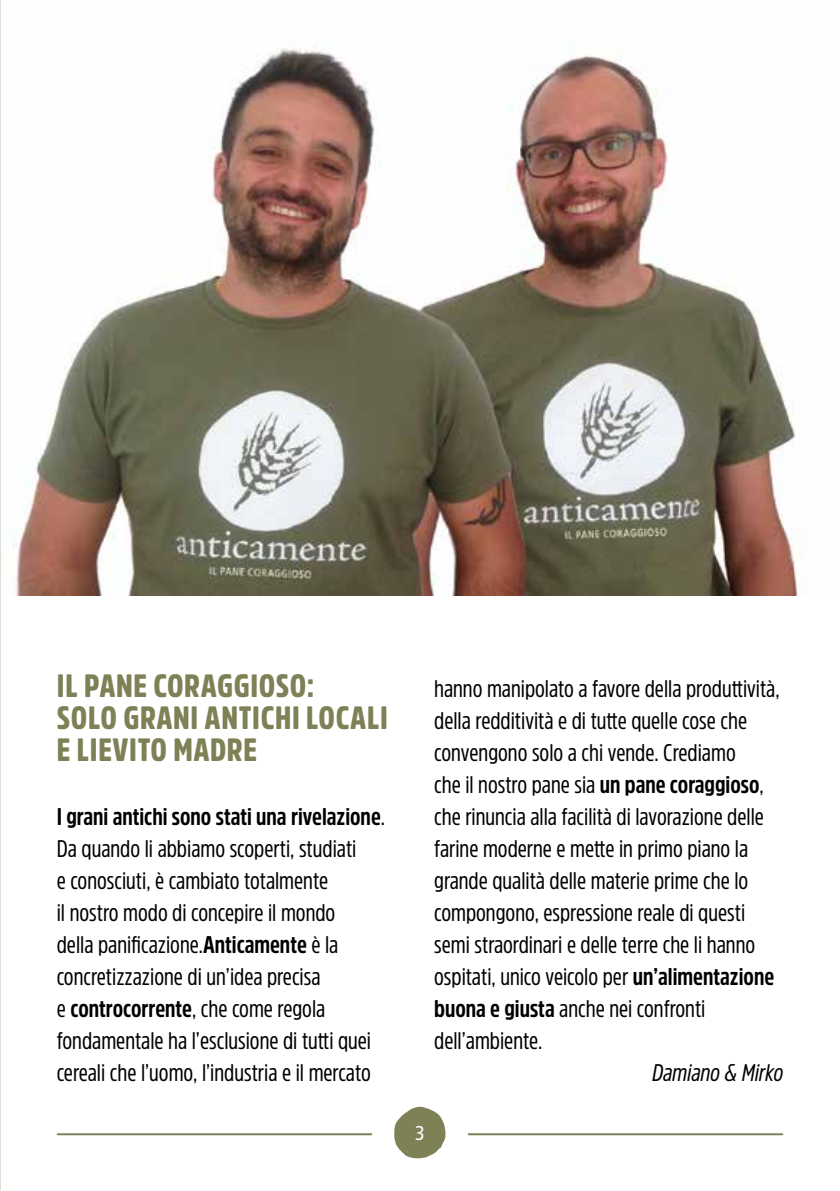
<style>
.page{position:relative;width:840px;height:1191px;background:#fff}
.page>*{position:absolute;margin:0;border:0;box-sizing:border-box;transform-origin:0 0}
.t1{font:900 32px/32px "Amsi Pro Cond";letter-spacing:.02em;color:#7e8056}
.t2{font:24px/32px "Amsi Pro Cond";color:#000}
.t3{font:italic 24px "Amsi Pro Cond";color:#000}
.t4{font:condensed 20px "Frutiger LT Std";color:#fff}
.s1{font-weight:700}
</style>
<div class="page">
<hr style="left:58px;top:1133px;width:313px;height:2px;background:#7e8056">
<hr style="left:468px;top:1133px;width:313px;height:2px;background:#7e8056">
<svg style="left:394px;top:1106px;width:51px;height:52px"></svg>
<img style="left:0;top:0;width:800px;height:595px">
<h1 class="t1" style="left:57px;top:669px;width:332px">IL PANE CORAGGIOSO:<br>SOLO GRANI ANTICHI LOCALI<br>E LIEVITO MADRE</h1>
<p class="t2" style="left:57px;top:800px;width:329px"><span class="s1">I grani antichi sono stati una rivelazione</span>.<br>Da quando li abbiamo scoperti, studiati<br>e conosciuti, è cambiato totalmente<br>il nostro modo di concepire il mondo<br>della panificazione.<span class="s1">Anticamente</span> è la concretizzazione di un’idea precisa<br>e <span class="s1">controcorrente</span>, che come regola fondamentale ha l’esclusione di tutti quei cereali che l’uomo, l’industria e il mercato</p>
<p class="t2" style="left:434px;top:672px;width:347px">hanno manipolato a favore della produttività, della redditività e di tutte quelle cose che convengono solo a chi vende. Crediamo<br>che il nostro pane sia <span class="s1">un pane coraggioso</span>, che rinuncia alla facilità di lavorazione delle farine moderne e mette in primo piano la grande qualità delle materie prime che lo compongono, espressione reale di questi semi straordinari e delle terre che li hanno ospitati, unico veicolo per <span class="s1">un’alimentazione buona e giusta</span> anche nei confronti dell’ambiente.</p>
<p class="t3" style="left:651px;top:1056px;width:133px">Damiano &amp; Mirko</p>
<p class="t4" style="left:415px;top:1121px;width:11px">3</p>
</div>
